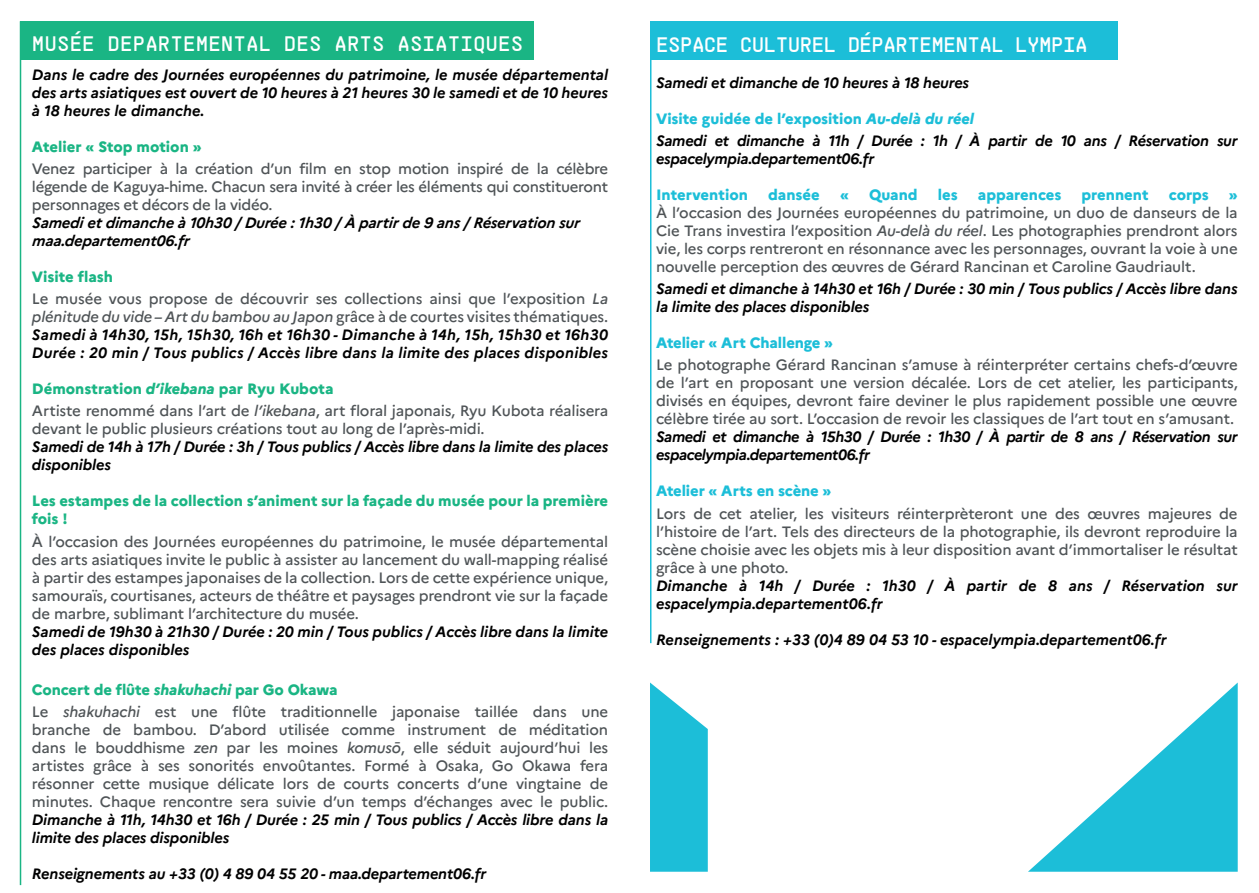
<style>
.page{position:relative;width:1259px;height:893px;background:#fff}
.page>*{position:absolute;margin:0;border:0;box-sizing:border-box;transform-origin:0 0}
.t1{font:21px "PP Supply Mono";color:#fff}
.t2{font:21px "PP Supply Mono";letter-spacing:-.03em;color:#fff}
.t3{font:500 15px/18px "Marianne";letter-spacing:-.01em;color:#4f5457;text-align:justify}
.t4{font:italic 700 15px/18px "Marianne";letter-spacing:-.01em;color:#000001}
.t5{font:800 15px/18px "Marianne";color:#1ab584}
.t6{font:800 15px "Marianne";color:#1cbed8}
.t7{font:italic 700 15px/18px "Marianne";letter-spacing:.02em;color:#000001}
.t8{font:italic 700 15px/18px "Marianne";letter-spacing:-.03em;color:#000001}
.s1{font-style:italic}
.s2{font-weight:700;font-style:italic;color:#000001}
.s3{font-weight:800;color:#1cbed8}
</style>
<div class="page">
<div style="left:21px;top:21px;width:513px;height:39px;background:#1ab584"></div>
<div style="left:650px;top:21px;width:468px;height:39px;background:#1cbed8"></div>
<hr style="left:20px;top:21px;width:1px;height:864px;background:#1ab584">
<hr style="left:650px;top:21px;width:1px;height:622px;background:#1cbed8">
<svg style="left:650px;top:682px;width:58px;height:190px;background:#38c6dc"></svg>
<svg style="left:1028px;top:683px;width:209px;height:189px"></svg>
<p class="t1" style="left:32px;top:29px;width:493px">MUSÉE DEPARTEMENTAL DES ARTS ASIATIQUES</p>
<p class="t4" style="left:32px;top:64px;width:578px;text-align:justify">Dans le cadre des Journées européennes du patrimoine, le musée départemental des arts asiatiques est ouvert de 10 heures à 21 heures 30 le samedi et de 10 heures à 18 heures le dimanche.</p>
<p class="t5" style="left:32px;top:137px;width:171px">Atelier « Stop motion »</p>
<p class="t3" style="left:32px;top:158px;width:578px">Venez participer à la création d’un film en stop motion inspiré de la célèbre légende de Kaguya-hime. Chacun sera invité à créer les éléments qui constitueront personnages et décors de la vidéo.</p>
<p class="t4" style="left:32px;top:212px;width:552px">Samedi et dimanche à 10h30 / Durée : 1h30 / À partir de 9 ans / Réservation sur</p>
<p class="t4" style="left:32px;top:230px;width:162px">maa.departement06.fr</p>
<p class="t5" style="left:32px;top:267px;width:83px">Visite flash</p>
<p class="t3" style="left:32px;top:288px;width:578px">Le musée vous propose de découvrir ses collections ainsi que l’exposition <span class="s1">La plénitude du vide – Art du bambou au Japon</span> grâce à de courtes visites thématiques.</p>
<p class="t7" style="left:32px;top:324px;width:578px">Samedi à 14h30, 15h, 15h30, 16h et 16h30 - Dimanche à 14h, 15h, 15h30 et 16h30<br>Durée : 20 min / Tous publics / Accès libre dans la limite des places disponibles</p>
<p class="t5" style="left:32px;top:380px;width:303px">Démonstration <span class="s1">d’ikebana</span> par Ryu Kubota</p>
<p class="t3" style="left:32px;top:401px;width:578px">Artiste renommé dans l’art de <span class="s1">l’ikebana</span>, art floral japonais, Ryu Kubota réalisera devant le public plusieurs créations tout au long de l’après-midi.</p>
<p class="t4" style="left:32px;top:437px;width:578px">Samedi de 14h à 17h / Durée : 3h / Tous publics / Accès libre dans la limite des places disponibles</p>
<p class="t5" style="left:32px;top:492px;width:578px">Les estampes de la collection s’animent sur la façade du musée pour la première fois !</p>
<p class="t3" style="left:32px;top:531px;width:578px">À l’occasion des Journées européennes du patrimoine, le musée départemental des arts asiatiques invite le public à assister au lancement du wall-mapping réalisé à partir des estampes japonaises de la collection. Lors de cette expérience unique, samouraïs, courtisanes, acteurs de théâtre et paysages prendront vie sur la façade de marbre, sublimant l’architecture du musée.</p>
<p class="t4" style="left:32px;top:621px;width:578px">Samedi de 19h30 à 21h30 / Durée : 20 min / Tous publics / Accès libre dans la limite des places disponibles</p>
<p class="t5" style="left:32px;top:680px;width:307px">Concert de flûte <span class="s1">shakuhachi</span> par Go Okawa</p>
<p class="t3" style="left:32px;top:701px;width:578px">Le <span class="s1">shakuhachi</span> est une flûte traditionnelle japonaise taillée dans une branche de bambou. D’abord utilisée comme instrument de méditation dans le bouddhisme <span class="s1">zen</span> par les moines <span class="s1">komusō</span>, elle séduit aujourd’hui les artistes grâce à ses sonorités envoûtantes. Formé à Osaka, Go Okawa fera résonner cette musique délicate lors de courts concerts d’une vingtaine de minutes. Chaque rencontre sera suivie d’un temps d’échanges avec le public.<br><span class="s2">Dimanche à 11h, 14h30 et 16h / Durée : 25 min / Tous publics / Accès libre dans la limite des places disponibles</span></p>
<p class="t4" style="left:32px;top:863px;width:456px">Renseignements au +33 (0) 4 89 04 55 20 - maa.departement06.fr</p>
<p class="t2" style="left:656px;top:30px;width:433px">ESPACE CULTUREL DÉPARTEMENTAL LYMPIA</p>
<p class="t4" style="left:656px;top:72px;width:314px">Samedi et dimanche de 10 heures à 18 heures</p>
<p class="t6" style="left:656px;top:109px;width:320px">Visite guidée de l’exposition <span class="s1">Au-delà du réel</span></p>
<p class="t4" style="left:656px;top:130px;width:583px">Samedi et dimanche à 11h / Durée : 1h / À partir de 10 ans / Réservation sur espacelympia.departement06.fr</p>
<p class="t6" style="left:656px;top:185px;width:93px">Intervention</p>
<p class="t6" style="left:768px;top:185px;width:53px">dansée</p>
<p class="t6" style="left:840px;top:185px;width:10px">«</p>
<p class="t6" style="left:869px;top:185px;width:50px">Quand</p>
<p class="t6" style="left:938px;top:185px;width:21px">les</p>
<p class="t6" style="left:978px;top:185px;width:85px">apparences</p>
<p class="t6" style="left:1081px;top:185px;width:69px">prennent</p>
<p class="t6" style="left:1168px;top:185px;width:41px">corps</p>
<p class="t3" style="left:656px;top:184px;width:583px;text-indent:573px"><span class="s3">» </span>À l’occasion des Journées européennes du patrimoine, un duo de danseurs de la Cie Trans investira l’exposition <span class="s1">Au-delà du réel</span>. Les photographies prendront alors vie, les corps rentreront en résonnance avec les personnages, ouvrant la voie à une nouvelle perception des œuvres de Gérard Rancinan et Caroline Gaudriault.</p>
<p class="t4" style="left:656px;top:279px;width:583px">Samedi et dimanche à 14h30 et 16h / Durée : 30 min / Tous publics / Accès libre dans la limite des places disponibles</p>
<p class="t6" style="left:656px;top:334px;width:178px">Atelier « Art Challenge »</p>
<p class="t3" style="left:656px;top:355px;width:583px">Le photographe Gérard Rancinan s’amuse à réinterpréter certains chefs-d’œuvre de l’art en proposant une version décalée. Lors de cet atelier, les participants, divisés en équipes, devront faire deviner le plus rapidement possible une œuvre célèbre tirée au sort. L’occasion de revoir les classiques de l’art tout en s’amusant.</p>
<p class="t8" style="left:656px;top:427px;width:583px">Samedi et dimanche à 15h30 / Durée : 1h30 / À partir de 8 ans / Réservation sur espacelympia.departement06.fr</p>
<p class="t6" style="left:656px;top:482px;width:177px">Atelier « Arts en scène »</p>
<p class="t3" style="left:656px;top:503px;width:583px">Lors de cet atelier, les visiteurs réinterprèteront une des œuvres majeures de l’histoire de l’art. Tels des directeurs de la photographie, ils devront reproduire la scène choisie avec les objets mis à leur disposition avant d’immortaliser le résultat grâce à une photo.</p>
<p class="t4" style="left:656px;top:575px;width:583px">Dimanche à 14h / Durée : 1h30 / À partir de 8 ans / Réservation sur espacelympia.departement06.fr</p>
<p class="t4" style="left:656px;top:629px;width:512px">Renseignements : +33 (0)4 89 04 53 10 - espacelympia.departement06.fr</p>
</div>
